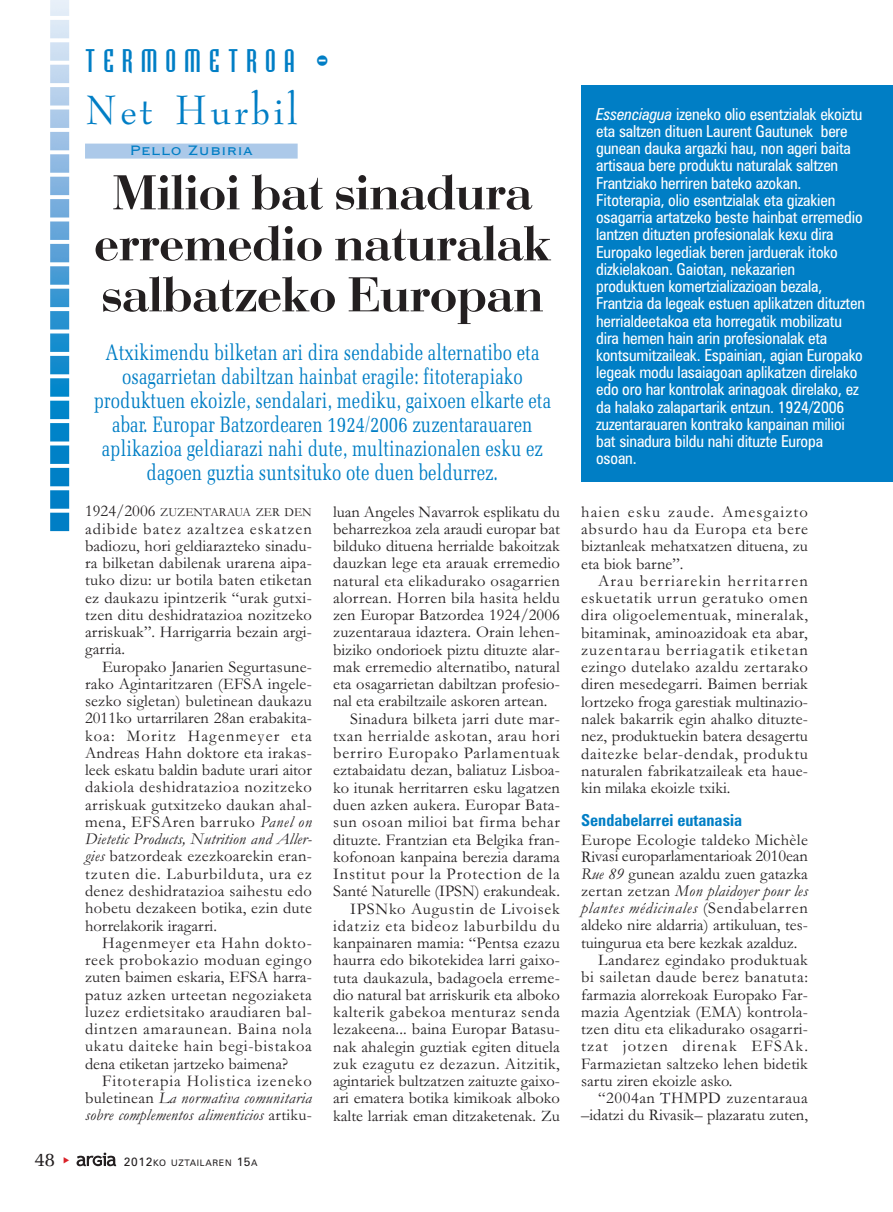
<style>
.page{position:relative;width:893px;height:1212px;background:#fff}
.page>*{position:absolute;margin:0;border:0;box-sizing:border-box;transform-origin:0 0}
.t1{font:51px/51px "Bodoni";color:#231f20;text-align:center}
.t2{font:48px "Bernadette";letter-spacing:.07em;color:#007ec5}
.t3{font:30px "Bodiac";letter-spacing:.275em;color:#007ec5}
.t4{font:22.5px/24px "Memoir Condensed";color:#007ec5;text-align:center}
.t5{font:19.5px "Memoir";color:#231f20}
.t6{font:18px "Copperplate Gothic BT";color:#007ec5}
.t7{font:16.5px/17.2px "Garamond";letter-spacing:.01em;color:#231f20;text-align:justify}
.t8{font:condensed 16.5px/17.2px "Zurich BT";letter-spacing:-.01em;color:#fff}
.t9{font:italic 16.5px/17.2px "Garamond";letter-spacing:.015em;color:#231f20;text-align:justify}
.t10{font:16.5px "Garamond";letter-spacing:.04em;color:#231f20}
.t11{font:16.5px "Garamond";letter-spacing:.035em;color:#231f20}
.t12{font:16.5px "Garamond";letter-spacing:.05em;color:#231f20}
.t13{font:italic 16.5px "Garamond";letter-spacing:.045em;color:#231f20}
.t14{font:16.5px "Garamond";letter-spacing:.055em;color:#231f20}
.t15{font:16.5px "Garamond";letter-spacing:.045em;color:#231f20}
.t16{font:16.5px "Garamond";letter-spacing:.07em;color:#231f20}
.t17{font:700 condensed 16.5px "Zurich BT";color:#007ec5}
.t18{font:12.3px "Garamond";letter-spacing:.005em;color:#231f20}
.t19{font:9px "Zurich BT";letter-spacing:.075em;color:#231f20}
.s1{font-size:16.5px}
.s2{font-style:italic}
.s3{font-style:normal}
.s4{font-size:12px}
</style>
<div class="page">
<div style="left:581px;top:85px;width:312px;height:397px;background:#007ec5"></div>
<div style="left:85px;top:144px;width:213px;height:15px;background:#acc9e9"></div>
<svg style="left:77px;top:1152px;width:39px;height:14px"></svg>
<img style="left:50px;top:0;width:20px;height:532px">
<h3 class="t3" style="left:85px;top:49px;width:245px">TERMOMETROA -</h3>
<h2 class="t2" style="left:85px;top:90px;width:214px">Net Hurbil</h2>
<p class="t6" style="left:129px;top:138px;width:125px">Pello Zubiria</p>
<h1 class="t1" style="left:94px;top:172px;width:458px">Milioi bat sinadura erremedio naturalak salbatzeko Europan</h1>
<p class="t4" style="left:94px;top:342px;width:459px">Atxikimendu bilketan ari dira sendabide alternatibo eta osagarrietan dabiltzan hainbat eragile: fitoterapiako produktuen ekoizle, sendalari, mediku, gaixoen elkarte eta abar. Europar Batzordearen 1924/2006 zuzentarauaren aplikazioa geldiarazi nahi dute, multinazionalen esku ez dagoen guztia suntsituko ote duen beldurrez.</p>
<p class="t18" style="left:85px;top:508px;width:228px"><span class="s1">1924/2006</span> ZUZENTARAUA ZER DEN</p>
<p class="t7" style="left:85px;top:522px;width:228px">adibide batez azaltzea eskatzen badiozu, hori geldiarazteko sinadu&shy;ra bilketan dabilenak urarena aipa&shy;tuko dizu: ur botila baten etiketan ez daukazu ipintzerik “urak gutxi&shy;tzen ditu deshidratazioa nozitzeko arriskuak”. Harrigarria bezain argi&shy;garria.</p>
<p class="t7" style="left:85px;top:660px;width:228px;text-indent:17px">Europako Janarien Segurtasune&shy;rako Agintaritzaren (EFSA ingele&shy;sezko sigletan) buletinean daukazu 2011ko urtarrilaren 28an erabakita&shy;koa: Moritz Hagenmeyer eta Andreas Hahn doktore eta irakas&shy;leek eskatu baldin badute urari aitor dakiola deshidratazioa nozitzeko arriskuak gutxitzeko daukan ahal&shy;mena, EFSAren barruko <span class="s2">Panel on Dietetic Products, Nutrition and Aller&shy;gies</span> batzordeak ezezkoarekin eran&shy;tzuten die. Laburbilduta, ura ez denez deshidratazioa saihestu edo hobetu dezakeen botika, ezin dute horrelakorik iragarri.</p>
<p class="t7" style="left:85px;top:936px;width:228px;text-indent:17px">Hagenmeyer eta Hahn dokto&shy;reek probokazio moduan egingo zuten baimen eskaria, EFSA harra&shy;patuz azken urteetan negoziaketa luzez erdietsitako araudiaren bal&shy;dintzen amaraunean. Baina nola ukatu daiteke hain begi-bistakoa dena etiketan jartzeko baimena?</p>
<p class="t9" style="left:85px;top:1074px;width:228px;text-indent:17px"><span class="s3">Fitoterapia Holistica izeneko buletinean</span> La normativa comunitaria sobre complementos alimenticios <span class="s3">artiku-</span></p>
<p class="t5" style="left:35px;top:1151px;width:22px">48</p>
<p class="t19" style="left:124px;top:1160px;width:135px"><span class="s4">2012</span>KO UZTAILAREN <span class="s4">15</span>A</p>
<p class="t7" style="left:333px;top:505px;width:228px">luan Angeles Navarrok esplikatu du</p>
<p class="t7" style="left:333px;top:522px;width:228px">beharrezkoa zela araudi europar bat</p>
<p class="t7" style="left:333px;top:539px;width:228px">bilduko dituena herrialde bakoitzak</p>
<p class="t7" style="left:333px;top:556px;width:228px">dauzkan lege eta arauak erremedio</p>
<p class="t7" style="left:333px;top:574px;width:228px">natural eta elikadurako osagarrien</p>
<p class="t7" style="left:333px;top:591px;width:228px">alorrean. Horren bila hasita heldu</p>
<p class="t7" style="left:333px;top:608px;width:228px">zen Europar Batzordea 1924/2006</p>
<p class="t7" style="left:333px;top:625px;width:228px">zuzentaraua idaztera. Orain lehen-</p>
<p class="t7" style="left:333px;top:643px;width:228px">biziko ondorioek piztu dituzte alar-</p>
<p class="t7" style="left:333px;top:660px;width:228px">mak erremedio alternatibo, natural</p>
<p class="t7" style="left:333px;top:677px;width:228px">eta osagarrietan dabiltzan profesio-</p>
<p class="t7" style="left:333px;top:694px;width:216px">nal eta erabiltzaile askoren artean.</p>
<p class="t7" style="left:350px;top:712px;width:211px">Sinadura bilketa jarri dute mar-</p>
<p class="t10" style="left:333px;top:730px;width:228px">txan herrialde askotan, arau hori</p>
<p class="t12" style="left:333px;top:747px;width:228px">berriro Europako Parlamentuak</p>
<p class="t7" style="left:333px;top:763px;width:228px">eztabaidatu dezan, baliatuz Lisboa-</p>
<p class="t7" style="left:333px;top:781px;width:228px">ko itunak herritarren esku lagatzen</p>
<p class="t7" style="left:333px;top:798px;width:228px">duen azken aukera. Europar Bata-</p>
<p class="t11" style="left:333px;top:816px;width:228px">sun osoan milioi bat firma behar</p>
<p class="t7" style="left:333px;top:832px;width:228px">dituzte. Frantzian eta Belgika fran-</p>
<p class="t7" style="left:333px;top:850px;width:228px">kofonoan kanpaina berezia darama</p>
<p class="t12" style="left:333px;top:868px;width:228px">Institut pour la Protection de la</p>
<p class="t7" style="left:333px;top:884px;width:228px">Santé Naturelle (IPSN) erakundeak.</p>
<p class="t15" style="left:350px;top:903px;width:211px">IPSNko Augustin de Livoisek</p>
<p class="t14" style="left:333px;top:920px;width:228px">idatziz eta bideoz laburbildu du</p>
<p class="t7" style="left:333px;top:936px;width:228px">kanpainaren mamia: “Pentsa ezazu</p>
<p class="t7" style="left:333px;top:953px;width:228px">haurra edo bikotekidea larri gaixo-</p>
<p class="t7" style="left:333px;top:971px;width:228px">tuta daukazula, badagoela erreme-</p>
<p class="t7" style="left:333px;top:988px;width:228px">dio natural bat arriskurik eta alboko</p>
<p class="t10" style="left:333px;top:1006px;width:228px">kalterik gabekoa menturaz senda</p>
<p class="t7" style="left:333px;top:1022px;width:228px">lezakeena... baina Europar Batasu-</p>
<p class="t7" style="left:333px;top:1040px;width:228px">nak ahalegin guztiak egiten dituela</p>
<p class="t11" style="left:333px;top:1058px;width:228px">zuk ezagutu ez dezazun. Aitzitik,</p>
<p class="t7" style="left:333px;top:1074px;width:228px">agintariek bultzatzen zaituzte gaixo-</p>
<p class="t7" style="left:333px;top:1091px;width:228px">ari ematera botika kimikoak alboko</p>
<p class="t7" style="left:333px;top:1109px;width:228px">kalte larriak eman ditzaketenak. Zu</p>
<p class="t8" style="left:596px;top:107px;width:270px"><span class="s2">Essenciagua</span> izeneko olio esentzialak ekoiztu eta saltzen dituen Laurent Gautunek bere gunean dauka argazki hau, non ageri baita artisaua bere produktu naturalak saltzen Frantziako herriren bateko azokan.<br>Fitoterapia, olio esentzialak eta gizakien osagarria artatzeko beste hainbat erremedio lantzen dituzten profesionalak kexu dira Europako legediak beren jarduerak itoko dizkielakoan. Gaiotan, nekazarien produktuen komertzializazioan bezala, Frantzia da legeak estuen aplikatzen dituzten herrialdeetakoa eta horregatik mobilizatu dira hemen hain arin profesionalak eta kontsumitzaileak. Espainian, agian Europako legeak modu lasaiagoan aplikatzen direlako edo oro har kontrolak arinagoak direlako, ez da halako zalapartarik entzun. 1924/2006 zuzentarauaren kontrako kanpainan milioi bat sinadura bildu nahi dituzte Europa osoan.</p>
<p class="t7" style="left:581px;top:505px;width:228px">haien esku zaude. Amesgaizto absurdo hau da Europa eta bere biztanleak mehatxatzen dituena, zu eta biok barne”.</p>
<p class="t7" style="left:581px;top:574px;width:228px;text-indent:17px">Arau berriarekin herritarren eskuetatik urrun geratuko omen dira oligoelementuak, mineralak, bitaminak, aminoazidoak eta abar, zuzentarau berriagatik etiketan ezingo dutelako azaldu zertarako diren mesedegarri. Baimen berriak lortzeko froga garestiak multinazio&shy;nalek bakarrik egin ahalko dituzte&shy;nez, produktuekin batera desagertu daitezke belar-dendak, produktu naturalen fabrikatzaileak eta haue&shy;kin milaka ekoizle txiki.</p>
<p class="t17" style="left:581px;top:814px;width:162px">Sendabelarrei eutanasia</p>
<p class="t7" style="left:581px;top:833px;width:228px">Europe Ecologie taldeko Michèle</p>
<p class="t7" style="left:581px;top:849px;width:228px">Rivasi europarlamentarioak 2010ean</p>
<p class="t7" style="left:581px;top:867px;width:228px"><span class="s2">Rue 89</span> gunean azaldu zuen gatazka</p>
<p class="t9" style="left:581px;top:884px;width:228px"><span class="s3">zertan zetzan</span> Mon plaidoyer pour les</p>
<p class="t13" style="left:581px;top:902px;width:228px">plantes médicinales <span class="s3">(Sendabelarren</span></p>
<p class="t7" style="left:581px;top:918px;width:228px">aldeko nire aldarria) artikuluan, tes-</p>
<p class="t7" style="left:581px;top:936px;width:218px">tuingurua eta bere kezkak azalduz.</p>
<p class="t7" style="left:598px;top:953px;width:211px">Landarez egindako produktuak</p>
<p class="t10" style="left:581px;top:971px;width:228px">bi sailetan daude berez banatuta:</p>
<p class="t7" style="left:581px;top:987px;width:228px">farmazia alorrekoak Europako Far-</p>
<p class="t7" style="left:581px;top:1005px;width:228px">mazia Agentziak (EMA) kontrola-</p>
<p class="t7" style="left:581px;top:1022px;width:228px">tzen ditu eta elikadurako osagarri-</p>
<p class="t16" style="left:581px;top:1040px;width:228px">tzat jotzen direnak EFSAk.</p>
<p class="t7" style="left:581px;top:1056px;width:228px">Farmazietan saltzeko lehen bidetik</p>
<p class="t7" style="left:581px;top:1074px;width:153px">sartu ziren ekoizle asko.</p>
<p class="t11" style="left:598px;top:1092px;width:211px">“2004an THMPD zuzentaraua</p>
<p class="t7" style="left:581px;top:1108px;width:228px">–idatzi du Rivasik– plazaratu zuten,</p>
</div>
